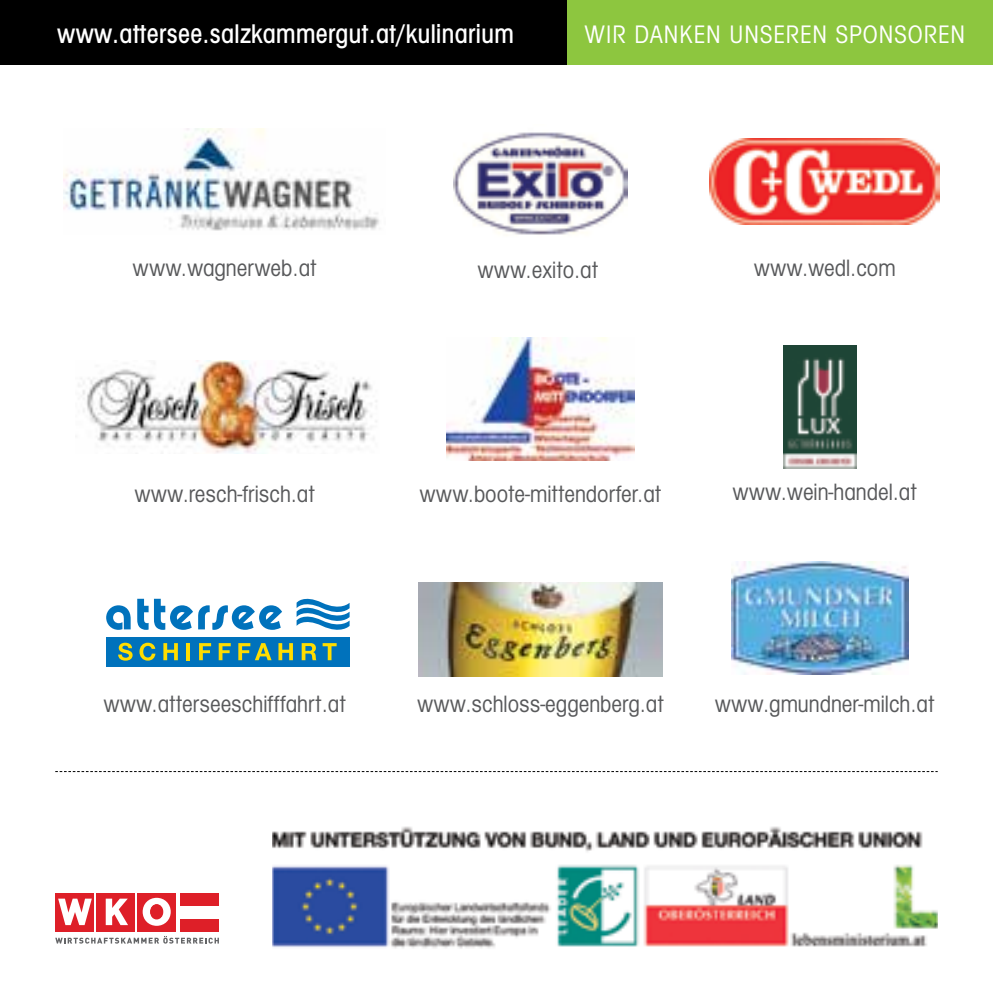
<style>
.page{position:relative;width:993px;height:993px;background:#fff}
.page>*{position:absolute;margin:0;border:0;box-sizing:border-box;transform-origin:0 0}
.t1{font:500 condensed 28px "Avant Gard";letter-spacing:.015em;color:#fff}
.t2{font:condensed 26.25px "Avant Gard";letter-spacing:.04em;color:#fff}
.t3{font:condensed 24.5px "Avant Gard";color:#58595b}
</style>
<div class="page">
<div style="left:106px;top:636px;width:243px;height:30px;background:#0072bc"></div>
<svg style="left:106px;top:598px;width:176px;height:31px"></svg>
<svg style="left:118px;top:642px;width:14px;height:18px"></svg>
<svg style="left:139px;top:642px;width:16px;height:18px"></svg>
<svg style="left:163px;top:643px;width:15px;height:17px"></svg>
<hr style="left:186px;top:643px;width:4px;height:17px;background:#fd0">
<svg style="left:199px;top:643px;width:12px;height:17px"></svg>
<svg style="left:219px;top:643px;width:12px;height:17px"></svg>
<svg style="left:238px;top:643px;width:33px;height:17px"></svg>
<svg style="left:278px;top:643px;width:15px;height:17px"></svg>
<svg style="left:301px;top:643px;width:15px;height:17px"></svg>
<svg style="left:322px;top:643px;width:14px;height:17px"></svg>
<svg style="left:296px;top:598px;width:53px;height:32px"></svg>
<img style="left:64px;top:129px;width:315px;height:102px">
<img style="left:709px;top:139px;width:230px;height:85px">
<img style="left:731px;top:561px;width:176px;height:112px">
<img style="left:78px;top:361px;width:299px;height:92px">
<img style="left:447px;top:337px;width:187px;height:123px">
<img style="left:783px;top:346px;width:73px;height:122px">
<img style="left:272px;top:826px;width:665px;height:123px">
<img style="left:453px;top:132px;width:174px;height:103px">
<div style="left:566px;top:0;width:426px;height:65px;background:#8dc63f"></div>
<div style="left:0;top:0;width:566px;height:65px;background:#000"></div>
<img style="left:418px;top:582px;width:244px;height:94px">
<svg style="left:55px;top:936px;width:164px;height:7px"></svg>
<div style="left:180px;top:892px;width:39px;height:13px;background:#de1f28"></div>
<div style="left:180px;top:918px;width:39px;height:13px;background:#de1f28"></div>
<div style="left:96px;top:892px;width:39px;height:39px;background:#de1f28"></div>
<svg style="left:106px;top:898px;width:22px;height:26px"></svg>
<div style="left:55px;top:892px;width:39px;height:39px;background:#de1f28"></div>
<svg style="left:58px;top:898px;width:34px;height:26px"></svg>
<div style="left:137px;top:892px;width:39px;height:39px;background:#de1f28"></div>
<svg style="left:143px;top:897px;width:28px;height:28px"></svg>
<div style="left:150px;top:904px;width:13px;height:14px;background:#de1f28;border-radius:50%"></div>
<div style="left:150px;top:904px;width:13px;height:15px;border:1px solid #de1f28;border-radius:50%"></div>
<p class="t1" style="left:57px;top:17px;width:458px">www.attersee.salzkammergut.at/kulinarium</p>
<p class="t2" style="left:584px;top:19px;width:382px">Wir danken unseren sponsoren</p>
<p class="t3" style="left:133px;top:254px;width:185px">www.wagnerweb.at</p>
<p class="t3" style="left:753px;top:254px;width:143px">www.wedl.com</p>
<p class="t3" style="left:477px;top:256px;width:122px">www.exito.at</p>
<p class="t3" style="left:134px;top:480px;width:182px">www.resch-frisch.at</p>
<p class="t3" style="left:419px;top:480px;width:243px">www.boote-mittendorfer.at</p>
<p class="t3" style="left:732px;top:477px;width:186px">www.wein-handel.at</p>
<p class="t3" style="left:103px;top:690px;width:244px">www.atterseeschifffahrt.at</p>
<p class="t3" style="left:417px;top:690px;width:248px">www.schloss-eggenberg.at</p>
<p class="t3" style="left:714px;top:690px;width:221px">www.gmundner-milch.at</p>
</div>
